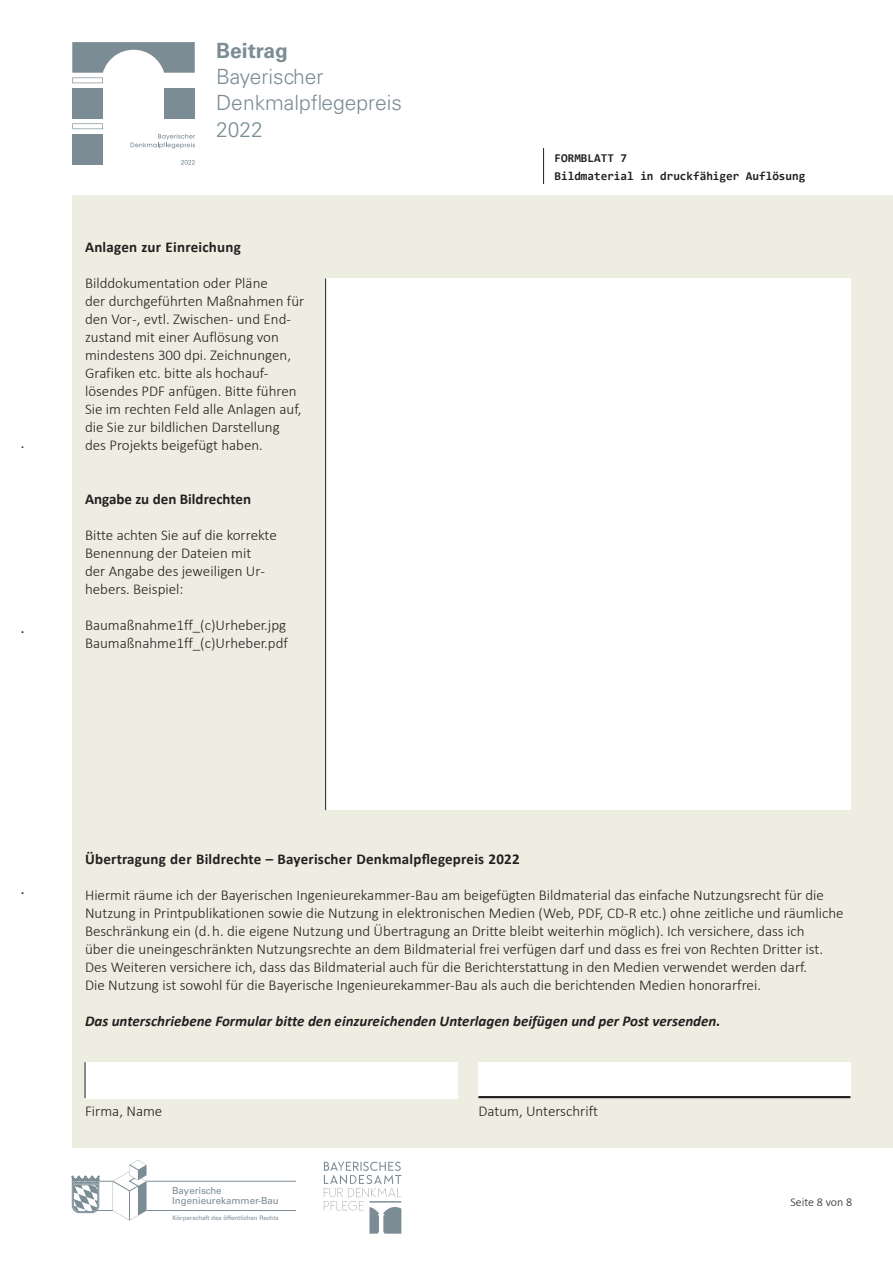
<style>
.page{position:relative;width:893px;height:1263px;background:#fff}
.page>*{position:absolute;margin:0;border:0;box-sizing:border-box;transform-origin:0 0}
.t1{font:300 21px/26.7px "Univers LT Std";color:#7b8c95}
.t2{font:700 21px "Univers LT Std";color:#7b8c95}
.t3{font:300 15px/18px "Calibri";color:#231f20}
.t4{font:700 15px "Calibri";letter-spacing:.015em;color:#231f20}
.t5{font:italic 700 15px "Calibri";color:#231f20}
.t6{font:700 12px/18px "Consolas";color:#231f20}
.t7{font:300 12px "Calibri";color:#231f20}
.t8{font:9.6px/9.6px "Univers LT Std";color:#7b8c95}
.t9{font:6.15px "Univers LT Std";color:#7b8c95}
.t10{font:6px "Calibri";color:#231f20}
.t11{font:300 6px "Calibri";color:#231f20}
</style>
<div class="page">
<div style="left:72px;top:196px;width:821px;height:952px;background:#eeede1"></div>
<hr style="left:146px;top:1181px;width:150px;height:1px;background:#7b8c95">
<hr style="left:146px;top:1210px;width:150px;height:1px;background:#7b8c95">
<svg style="left:72px;top:1160px;width:74px;height:60px"></svg>
<svg style="left:324px;top:1161px;width:77px;height:73px"></svg>
<div style="left:72px;top:88px;width:31px;height:31px;background:#7b8c95"></div>
<div style="left:72px;top:134px;width:31px;height:31px;background:#7b8c95"></div>
<div style="left:164px;top:88px;width:31px;height:31px;background:#7b8c95"></div>
<svg style="left:72px;top:123px;width:31px;height:6px"></svg>
<svg style="left:72px;top:42px;width:123px;height:41px"></svg>
<svg style="left:130px;top:134px;width:65px;height:15px"></svg>
<svg style="left:181px;top:160px;width:14px;height:5px"></svg>
<div style="left:478px;top:1062px;width:372px;height:36px;background:#fff"></div>
<hr style="left:478px;top:1096px;width:372px;height:2px;background:#231f20">
<div style="left:326px;top:279px;width:524px;height:531px;background:#fff"></div>
<hr style="left:325px;top:279px;width:1px;height:531px;background:#231f20">
<hr style="left:543px;top:148px;width:1px;height:36px;background:#231f20">
<div style="left:85px;top:1062px;width:372px;height:36px;background:#fff"></div>
<hr style="left:85px;top:1062px;width:1px;height:36px;background:#231f20">
<p class="t11" style="left:21px;top:443px;width:4px">•</p>
<p class="t10" style="left:21px;top:628px;width:4px">•</p>
<h1 class="t2" style="left:216px;top:38px;width:73px">Beitrag</h1>
<h1 class="t1" style="left:216px;top:63px;width:187px">Bayerischer<br>Denkmalpflegepreis<br>2022</h1>
<p class="t4" style="left:85px;top:238px;width:157px">Anlagen zur Einreichung</p>
<p class="t3" style="left:85px;top:273px;width:221px">Bilddokumentation oder Pläne<br>der durchgeführten Maßnahmen für den Vor-, evtl. Zwischen- und End&shy;zustand mit einer Auflösung von mindestens 300 dpi. Zeichnungen, Grafiken etc. bitte als hochauf&shy;lösendes PDF anfügen. Bitte führen Sie im rechten Feld alle Anlagen auf, die Sie zur bildlichen Darstellung des Projekts beigefügt haben.</p>
<p class="t4" style="left:85px;top:490px;width:168px">Angabe zu den Bildrechten</p>
<p class="t3" style="left:85px;top:525px;width:193px">Bitte achten Sie auf die korrekte<br>Benennung der Dateien mit<br>der Angabe des jeweiligen Ur&shy;hebers. Beispiel:</p>
<p class="t3" style="left:85px;top:615px;width:205px">Baumaßnahme1ff_(c)Urheber.jpg<br>Baumaßnahme1ff_(c)Urheber.pdf</p>
<p class="t6" style="left:555px;top:149px;width:252px">FORMBLATT 7<br>Bildmaterial in druckfähiger Auflösung</p>
<p class="t10" style="left:21px;top:889px;width:4px">•</p>
<p class="t4" style="left:85px;top:850px;width:436px">Übertragung der Bildrechte – Bayerischer Denkmalpflegepreis 2022</p>
<p class="t3" style="left:85px;top:885px;width:760px">Hiermit räume ich der Bayerischen Ingenieurekammer-Bau am beigefügten Bildmaterial das einfache Nutzungsrecht für die Nutzung in Printpublikationen sowie die Nutzung in elektronischen Medien (Web, PDF, CD-R etc.) ohne zeitliche und räumliche Beschränkung ein (d.h. die eigene Nutzung und Übertragung an Dritte bleibt weiterhin möglich). Ich versichere, dass ich<br>über die uneingeschränkten Nutzungsrechte an dem Bildmaterial frei verfügen darf und dass es frei von Rechten Dritter ist.<br>Des Weiteren versichere ich, dass das Bildmaterial auch für die Berichterstattung in den Medien verwendet werden darf.<br>Die Nutzung ist sowohl für die Bayerische Ingenieurekammer-Bau als auch die berichtenden Medien honorarfrei.</p>
<p class="t5" style="left:85px;top:1012px;width:637px">Das unterschriebene Formular bitte den einzureichenden Unterlagen beifügen und per Post versenden.</p>
<p class="t3" style="left:85px;top:1101px;width:79px">Firma, Name</p>
<p class="t3" style="left:478px;top:1101px;width:121px">Datum, Unterschrift</p>
<p class="t8" style="left:172px;top:1186px;width:108px">Bayerische<br>Ingenieurekammer-Bau</p>
<p class="t9" style="left:173px;top:1214px;width:107px">Körperschaft des öffentlichen Rechts</p>
<p class="t7" style="left:790px;top:1195px;width:63px">Seite 8 von 8</p>
</div>
